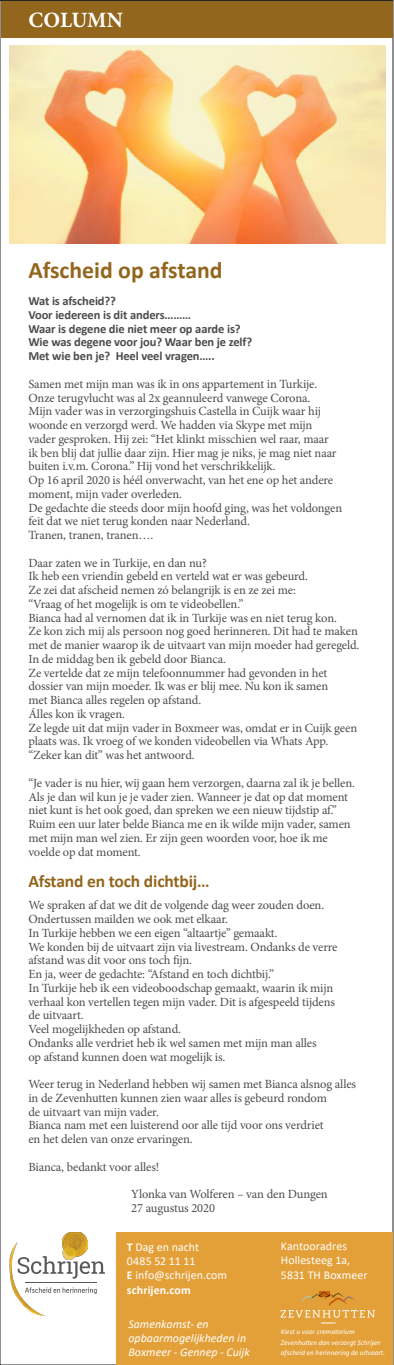
<style>
.page{position:relative;width:394px;height:1365px;background:#fff}
.page>*{position:absolute;margin:0;border:0;box-sizing:border-box;transform-origin:0 0}
.t1{font:700 23.75px "Calibri";color:#92661d}
.t2{font:700 21.88px "Minion Pro";letter-spacing:-.01em;color:#fff}
.t3{font:700 17.5px "Calibri";letter-spacing:-.01em;color:#92661d}
.t4{font:12.5px/13.8px "Minion Pro";letter-spacing:-.01em;color:#4b4c4d}
.t5{font:700 12.5px/13.8px "Calibri";letter-spacing:-.01em;color:#4b4c4d}
.t6{font:11.88px/14.2px "Calibri";letter-spacing:.005em;color:#fff}
.t7{font:italic 11.88px/14.2px "Calibri";letter-spacing:.005em;color:#fff}
.t8{font:italic 7.25px/10.9px "Calibri";color:#fff}
.s1{font-weight:700}
</style>
<div class="page">
<div style="left:1px;top:1px;width:391px;height:37px;background:#92661d"></div>
<svg style="left:47px;top:1287px;width:50px;height:6px"></svg>
<hr style="left:25px;top:1281px;width:72px;height:1px;background:#57585a">
<svg style="left:47px;top:1259px;width:58px;height:19px"></svg>
<img style="left:9px;top:1242px;width:38px;height:73px">
<img style="left:62px;top:1232px;width:25px;height:27px">
<div style="left:116px;top:1231px;width:276px;height:133px;background:#e3a039"></div>
<svg style="left:280px;top:1291px;width:95px;height:32px"></svg>
<img style="left:9px;top:45px;width:375px;height:199px">
<h2 class="t2" style="left:29px;top:4px;width:96px">COLUMN</h2>
<h1 class="t1" style="left:28px;top:253px;width:195px">Afscheid op afstand</h1>
<p class="t5" style="left:28px;top:294px;width:225px">Wat is afscheid??<br>Voor iedereen is dit anders………<br>Waar is degene die niet meer op aarde is?<br>Wie was degene voor jou? Waar ben je zelf?<br>Met wie ben je? Heel veel vragen…..</p>
<p class="t4" style="left:28px;top:377px;width:315px">Samen met mijn man was ik in ons appartement in Turkije.<br>Onze terugvlucht was al 2x geannuleerd vanwege Corona.<br>Mijn vader was in verzorgingshuis Castella in Cuijk waar hij woonde en verzorgd werd. We hadden via Skype met mijn vader gesproken. Hij zei: “Het klinkt misschien wel raar, maar<br>ik ben blij dat jullie daar zijn. Hier mag je niks, je mag niet naar buiten i.v.m. Corona.” Hij vond het verschrikkelijk.<br>Op 16 april 2020 is héél onverwacht, van het ene op het andere moment, mijn vader overleden.<br>De gedachte die steeds door mijn hoofd ging, was het voldongen feit dat we niet terug konden naar Nederland.<br>Tranen, tranen, tranen….</p>
<p class="t4" style="left:28px;top:555px;width:332px">Daar zaten we in Turkije, en dan nu?<br>Ik heb een vriendin gebeld en verteld wat er was gebeurd.<br>Ze zei dat afscheid nemen zó belangrijk is en ze zei me:<br>“Vraag of het mogelijk is om te videobellen.”<br>Bianca had al vernomen dat ik in Turkije was en niet terug kon.<br>Ze kon zich mij als persoon nog goed herinneren. Dit had te maken met de manier waarop ik de uitvaart van mijn moeder had geregeld.<br>In de middag ben ik gebeld door Bianca.<br>Ze vertelde dat ze mijn telefoonnummer had gevonden in het dossier van mijn moeder. Ik was er blij mee. Nu kon ik samen<br>met Bianca alles regelen op afstand.<br>Álles kon ik vragen.<br>Ze legde uit dat mijn vader in Boxmeer was, omdat er in Cuijk geen plaats was. Ik vroeg of we konden videobellen via Whats App. “Zeker kan dit” was het antwoord.</p>
<p class="t4" style="left:28px;top:775px;width:328px">“Je vader is nu hier, wij gaan hem verzorgen, daarna zal ik je bellen.<br>Als je dan wil kun je je vader zien. Wanneer je dat op dat moment niet kunt is het ook goed, dan spreken we een nieuw tijdstip af.” Ruim een uur later belde Bianca me en ik wilde mijn vader, samen met mijn man wel zien. Er zijn geen woorden voor, hoe ik me voelde op dat moment.</p>
<h3 class="t3" style="left:28px;top:868px;width:182px">Afstand en toch dichtbij…</h3>
<p class="t4" style="left:28px;top:898px;width:310px">We spraken af dat we dit de volgende dag weer zouden doen.<br>Ondertussen mailden we ook met elkaar.<br>In Turkije hebben we een eigen “altaartje” gemaakt.<br>We konden bij de uitvaart zijn via livestream. Ondanks de verre afstand was dit voor ons toch fijn.<br>En ja, weer de gedachte: “Afstand en toch dichtbij.”<br>In Turkije heb ik een videoboodschap gemaakt, waarin ik mijn verhaal kon vertellen tegen mijn vader. Dit is afgespeeld tijdens de uitvaart.<br>Veel mogelijkheden op afstand.<br>Ondanks alle verdriet heb ik wel samen met mijn man alles<br>op afstand kunnen doen wat mogelijk is.</p>
<p class="t4" style="left:28px;top:1077px;width:329px">Weer terug in Nederland hebben wij samen met Bianca alsnog alles in de Zevenhutten kunnen zien waar alles is gebeurd rondom<br>de uitvaart van mijn vader.<br>Bianca nam met een luisterend oor alle tijd voor ons verdriet<br>en het delen van onze ervaringen.</p>
<p class="t4" style="left:28px;top:1159px;width:132px">Bianca, bedankt voor alles!</p>
<p class="t4" style="left:131px;top:1187px;width:198px">Ylonka van Wolferen – van den Dungen<br>27 augustus 2020</p>
<p class="t6" style="left:127px;top:1239px;width:102px"><span class="s1">T</span> Dag en nacht<br>0485 52 11 11<br><span class="s1">E</span> info@schrijen.com <span class="s1">schrijen.com</span></p>
<p class="t7" style="left:128px;top:1315px;width:123px">Samenkomst- en opbaarmogelijkheden in<br>Boxmeer - Gennep - Cuijk</p>
<p class="t6" style="left:280px;top:1238px;width:88px">Kantooradres<br>Hollesteeg 1a,<br>5831 TH Boxmeer</p>
<p class="t8" style="left:280px;top:1325px;width:106px">Kiest u voor crematorium<br>Zevenhutten dan verzorgt Schrijen afscheid en herinnering de uitvaart.</p>
</div>
